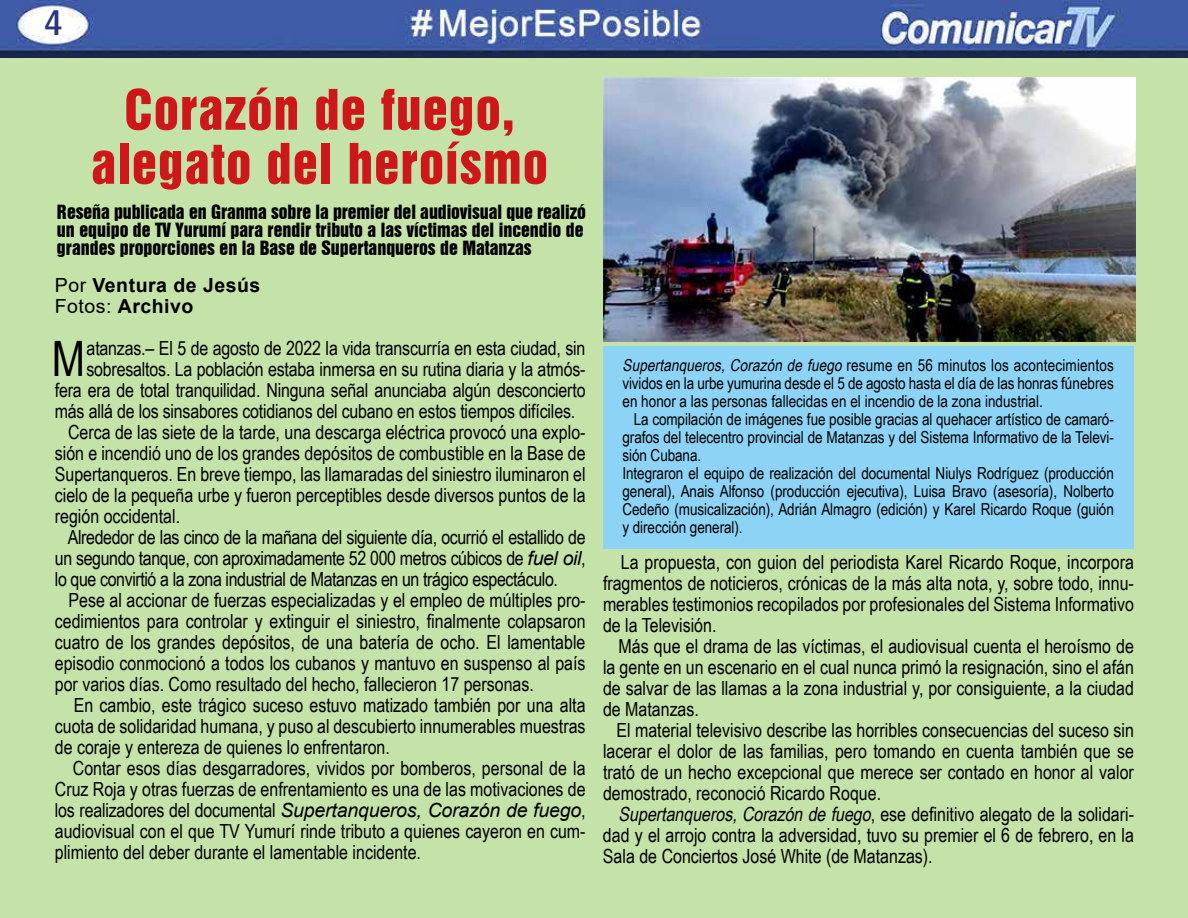
<style>
.page{position:relative;width:1188px;height:918px;background:#fff}
.page>*{position:absolute;margin:0;border:0;box-sizing:border-box;transform-origin:0 0}
.t1{font:51px/54px "Swiss 921 BT Regular A";letter-spacing:.025em;color:#cd171a;text-align:center}
.t2{font:48.9px "Arial Narrow";color:#000}
.t3{font:500 condensed 36px "Franklin Gothic";color:#283583}
.t4{font:19.5px/21px "Arial Narrow";color:#000;text-align:justify}
.t5{font:19.5px "Arial Narrow";letter-spacing:-.02em;color:#000}
.t6{font:700 19.5px/21px "Arial";letter-spacing:.025em;color:#000}
.t7{font:18px/18px "Swiss 921 BT Regular A";color:#000}
.t8{font:16.5px/18px "Arial Narrow";letter-spacing:-.005em;color:#000;text-align:justify}
.s1{font-weight:400}
.s2{font-family:"Arial";font-style:italic}
.s3{font-style:italic}
</style>
<div class="page">
<img style="left:0;top:0;width:1188px;height:58px">
<div style="left:0;top:58px;width:1188px;height:860px;background:#c5e2a8"></div>
<div style="left:603px;top:347px;width:531px;height:202px;background:#8dd3f6"></div>
<img style="left:604px;top:77px;width:531px;height:265px">
<h3 class="t3" style="left:44px;top:0;width:20px">4</h3>
<h1 class="t1" style="left:91px;top:82px;width:458px">Corazón de fuego, alegato del heroísmo</h1>
<p class="t7" style="left:57px;top:203px;width:531px">Reseña publicada en Granma sobre la premier del audiovisual que realizó un equipo de TV Yurumí para rendir tributo a las víctimas del incendio de grandes proporciones en la Base de Supertanqueros de Matanzas</p>
<p class="t6" style="left:55px;top:275px;width:207px"><span class="s1">Por</span> Ventura de Jesús<br><span class="s1">Fotos:</span> Archivo</p>
<h2 class="t2" style="left:52px;top:323px;width:35px">M</h2>
<p class="t4" style="left:86px;top:337px;width:501px">atanzas.– El 5 de agosto de 2022 la vida transcurría en esta ciudad, sin</p>
<p class="t4" style="left:86px;top:358px;width:501px">sobresaltos. La población estaba inmersa en su rutina diaria y la atmós-</p>
<p class="t4" style="left:55px;top:379px;width:532px">fera era de total tranquilidad. Ninguna señal anunciaba algún desconcierto</p>
<p class="t4" style="left:55px;top:400px;width:522px">más allá de los sinsabores cotidianos del cubano en estos tiempos difíciles.</p>
<p class="t4" style="left:68px;top:421px;width:519px">Cerca de las siete de la tarde, una descarga eléctrica provocó una explo-</p>
<p class="t4" style="left:55px;top:442px;width:532px">sión e incendió uno de los grandes depósitos de combustible en la Base de</p>
<p class="t4" style="left:55px;top:463px;width:532px">Supertanqueros. En breve tiempo, las llamaradas del siniestro iluminaron el</p>
<p class="t4" style="left:55px;top:484px;width:532px">cielo de la pequeña urbe y fueron perceptibles desde diversos puntos de la</p>
<p class="t4" style="left:55px;top:505px;width:127px">región occidental.</p>
<p class="t5" style="left:68px;top:522px;width:519px">Alrededor de las cinco de la mañana del siguiente día, ocurrió el estallido de</p>
<p class="t5" style="left:55px;top:543px;width:532px">un segundo tanque, con aproximadamente 52 000 metros cúbicos de <span class="s2">fuel oil</span>,</p>
<p class="t5" style="left:55px;top:564px;width:505px">lo que convirtió a la zona industrial de Matanzas en un trágico espectáculo.</p>
<p class="t4" style="left:69px;top:589px;width:519px">Pese al accionar de fuerzas especializadas y el empleo de múltiples pro-</p>
<p class="t4" style="left:55px;top:610px;width:532px">cedimientos para controlar y extinguir el siniestro, finalmente colapsaron</p>
<p class="t4" style="left:55px;top:631px;width:532px">cuatro de los grandes depósitos, de una batería de ocho. El lamentable</p>
<p class="t4" style="left:55px;top:652px;width:532px">episodio conmocionó a todos los cubanos y mantuvo en suspenso al país</p>
<p class="t4" style="left:55px;top:673px;width:481px">por varios días. Como resultado del hecho, fallecieron 17 personas.</p>
<p class="t4" style="left:74px;top:694px;width:513px">En cambio, este trágico suceso estuvo matizado también por una alta</p>
<p class="t4" style="left:55px;top:715px;width:532px">cuota de solidaridad humana, y puso al descubierto innumerables muestras</p>
<p class="t4" style="left:55px;top:736px;width:337px">de coraje y entereza de quienes lo enfrentaron.</p>
<p class="t4" style="left:73px;top:757px;width:514px">Contar esos días desgarradores, vividos por bomberos, personal de la</p>
<p class="t4" style="left:55px;top:778px;width:532px">Cruz Roja y otras fuerzas de enfrentamiento es una de las motivaciones de</p>
<p class="t4" style="left:55px;top:799px;width:532px">los realizadores del documental <span class="s2">Supertanqueros, Corazón de fuego</span>,</p>
<p class="t4" style="left:55px;top:820px;width:532px">audiovisual con el que TV Yumurí rinde tributo a quienes cayeron en cum-</p>
<p class="t4" style="left:55px;top:841px;width:368px">plimiento del deber durante el lamentable incidente.</p>
<p class="t8" style="left:622px;top:355px;width:493px"><span class="s3">Supertanqueros,Corazón de fuego</span> resume en 56 minutos los acontecimientos vividos en la urbe yumurina desde el 5 de agosto hasta el día de las honras fúnebres en honor a las personas fallecidas en el incendio de la zona industrial.</p>
<p class="t8" style="left:622px;top:409px;width:493px;text-align:left;text-indent:11px">La compilación de imágenes fue posible gracias al quehacer artístico de camaró&shy;grafos del telecentro provincial de Matanzas y del Sistema Informativo de la Televi&shy;sión Cubana.<br>Integraron el equipo de realización del documental Niulys Rodríguez (producción general), Anais Alfonso (producción ejecutiva), Luisa Bravo (asesoría), Nolberto Cedeño (musicalización), Adrián Almagro (edición) y Karel Ricardo Roque (guión y dirección general).</p>
<p class="t4" style="left:603px;top:551px;width:532px;text-indent:18px">La propuesta, con guion del periodista Karel Ricardo Roque, incorpora fragmentos de noticieros, crónicas de la más alta nota, y, sobre todo, innu&shy;merables testimonios recopilados por profesionales del Sistema Informativo de la Televisión.</p>
<p class="t4" style="left:603px;top:635px;width:533px;text-indent:16px">Más que el drama de las víctimas, el audiovisual cuenta el heroísmo de la gente en un escenario en el cual nunca primó la resignación, sino el afán de salvar de las llamas a la zona industrial y, por consiguiente, a la ciudad de Matanzas.</p>
<p class="t4" style="left:603px;top:719px;width:532px;text-indent:13px">El material televisivo describe las horribles consecuencias del suceso sin lacerar el dolor de las familias, pero tomando en cuenta también que se trató de un hecho excepcional que merece ser contado en honor al valor demostrado, reconoció Ricardo Roque.</p>
<p class="t4" style="left:603px;top:803px;width:533px;text-indent:16px"><span class="s3">Supertanqueros,Corazóndefuego</span>, ese definitivo alegato de la solidari&shy;dad y el arrojo contra la adversidad, tuvo su premier el 6 de febrero, en la Sala de Conciertos José White (de Matanzas).</p>
</div>
